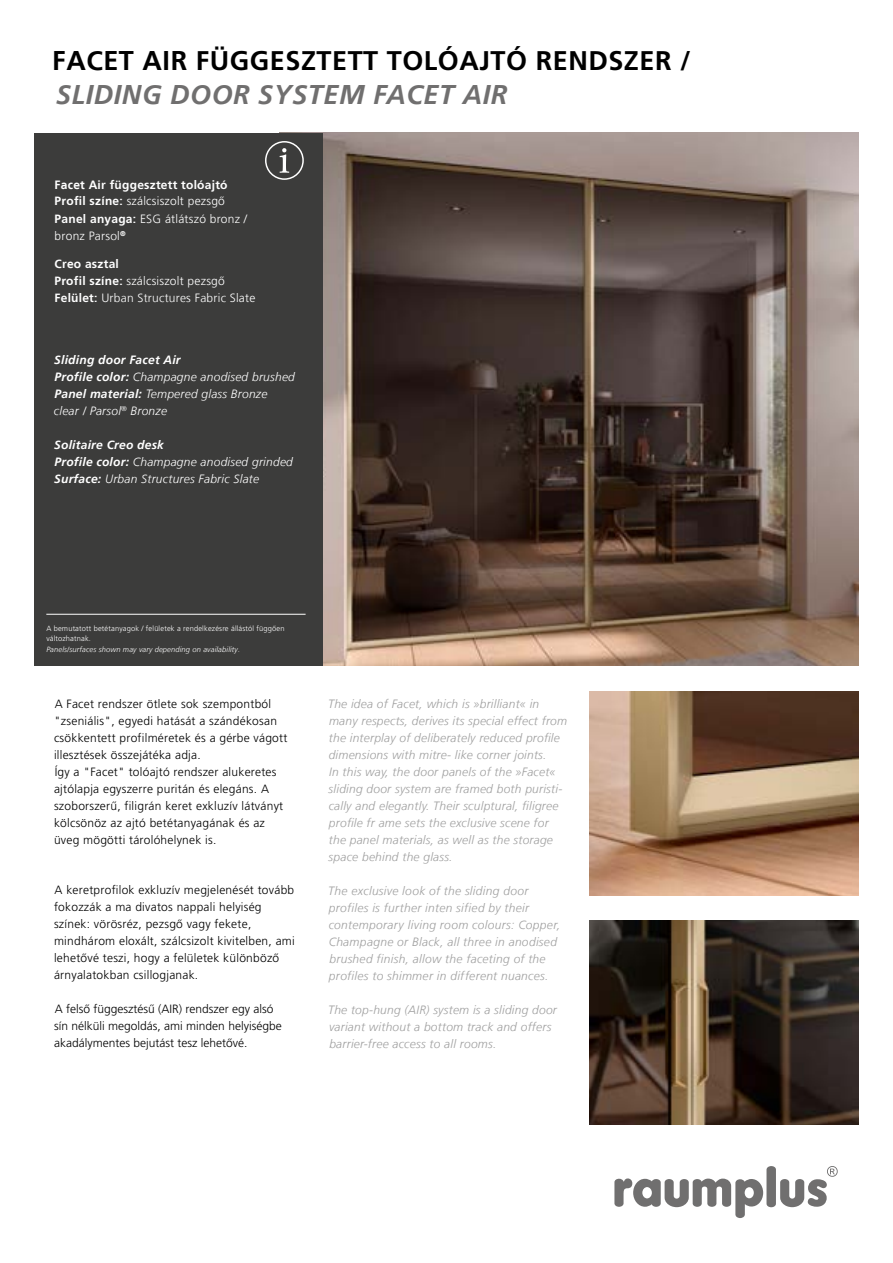
<style>
.page{position:relative;width:893px;height:1263px;background:#fff}
.page>*{position:absolute;margin:0;border:0;box-sizing:border-box;transform-origin:0 0}
.t1{font:700 27px "Frutiger LT Pro";letter-spacing:.02em;color:#000}
.t2{font:italic 700 27px "Frutiger LT";letter-spacing:.02em;color:#706f6f}
.t3{font:italic 300 12px/17px "Frutiger LT";letter-spacing:.02em;color:#9f9f9f}
.t4{font:300 12px/17px "Frutiger LT Pro";letter-spacing:.02em;color:#000}
.t5{font:italic 300 12px/17px "Frutiger LT";letter-spacing:.02em;color:#fff}
.t6{font:300 12px/17px "Frutiger LT Pro";color:#000}
.t7{font:700 12px/17px "Frutiger LT Pro";letter-spacing:.02em;color:#fff}
.t8{font:300 12px "Frutiger LT";letter-spacing:.02em;color:#fff}
.t9{font:300 12px/17px "Frutiger LT Pro";letter-spacing:.02em;color:#fff}
.t10{font:300 7.5px/10.5px "Frutiger LT Pro";letter-spacing:.02em;color:#fff}
.t11{font:italic 300 7.5px "Frutiger LT";letter-spacing:.02em;color:#fff}
.s1{font-family:"Frutiger LT"}
.s2{font-weight:300}
.s3{font-family:"Frutiger LT";font-weight:300}
.s4{font-family:"Frutiger LT Pro"}
.s5{font-family:"Frutiger LT";font-weight:700}
.s6{font-weight:700}
.s7{font-family:"Frutiger LT Pro";font-weight:700}
</style>
<div class="page">
<img style="left:322px;top:133px;width:537px;height:532px">
<img style="left:589px;top:921px;width:270px;height:204px">
<img style="left:589px;top:691px;width:270px;height:204px">
<svg style="left:614px;top:1166px;width:224px;height:52px"></svg>
<div style="left:34px;top:133px;width:288px;height:532px;background:#3c3c3b"></div>
<svg style="left:280px;top:148px;width:9px;height:25px"></svg>
<div style="left:265px;top:141px;width:39px;height:39px;border:1px solid #fff;border-radius:50%"></div>
<hr style="left:46px;top:614px;width:260px;height:1px;background:#fff">
<h1 class="t1" style="left:52px;top:45px;width:640px"><span class="s1">FACET AIR</span> FÜGGESZTETT TOLÓAJTÓ RENDSZER <span class="s1">/</span></h1>
<h1 class="t2" style="left:56px;top:79px;width:453px">SLIDING DOOR SYSTEM FACET AIR</h1>
<p class="t7" style="left:55px;top:176px;width:194px"><span class="s1">Facet Air</span> függesztett tolóajtó<br>Profil színe<span class="s1">:</span> <span class="s2">szálcsiszolt pezsgő<br></span>Panel anyaga<span class="s1">:</span> <span class="s3">ESG</span> <span class="s2">átlátszó bronz</span> <span class="s3">/</span></p>
<p class="t8" style="left:55px;top:229px;width:73px"><span class="s4">bronz</span> Parsol<sup>®</sup></p>
<p class="t9" style="left:54px;top:256px;width:172px"><span class="s5">Creo</span> <span class="s6">asztal<br>Profil színe</span><span class="s5">:</span> szálcsiszolt pezsgő</p>
<p class="t8" style="left:55px;top:291px;width:202px"><span class="s7">Felület</span><span class="s6">:</span> Urban Structures Fabric <span class="s4">Slate</span></p>
<p class="t5" style="left:54px;top:351px;width:242px"><span class="s6">Sliding door Facet Air<br>Profile color:</span> Champagne anodised brushed<br><span class="s6">Panel material:</span> Tempered glass Bronze<br>clear / Parsol<sup>®</sup> Bronze</p>
<p class="t5" style="left:54px;top:436px;width:240px"><span class="s6">Solitaire Creo desk<br>Profile color:</span> Champagne anodised grinded<br><span class="s6">Surface:</span> Urban Structures Fabric Slate</p>
<p class="t10" style="left:46px;top:623px;width:240px">A bemutatott betétanyagok / felületek a rendelkezésre állástól függően változhatnak<span class="s1">.</span></p>
<p class="t11" style="left:46px;top:645px;width:195px">Panels/surfaces shown may vary depending on availability.</p>
<p class="t4" style="left:54px;top:695px;width:235px">A Facet rendszer ötlete sok szempontból "zseniális", egyedi hatását a szándékosan csökkentett profilméretek és a gérbe vágott illesztések összejátéka adja.<br>Így a "Facet" tolóajtó rendszer alukeretes ajtólapja egyszerre puritán és elegáns. A szoborszerű, filigrán keret exkluzív látványt kölcsönöz az ajtó betétanyagának és az üveg mögötti tárolóhelynek is.</p>
<p class="t4" style="left:54px;top:882px;width:242px">A keretprofilok exkluzív megjelenését tovább fokozzák a ma divatos nappali helyiség színek: vörösréz, pezsgő vagy fekete, mindhárom eloxált, szálcsizolt kivitelben, ami lehetővé teszi, hogy a felületek különböző árnyalatokban csillogjanak.</p>
<p class="t6" style="left:54px;top:1001px;width:229px">A felső függesztésű (AIR) rendszer egy alsó sín nélküli megoldás, ami minden helyiségbe akadálymentes bejutást tesz lehetővé.</p>
<p class="t3" style="left:328px;top:695px;width:241px">The idea of Facet, which is »brilliant« in many respects, derives its special effect from the interplay of deliberately reduced profile dimensions with mitre- like corner joints.<br>In this way, the door panels of the »Facet« sliding door system are framed both puristi&shy;cally and elegantly. Their sculptural, filigree profile fr ame sets the exclusive scene for the panel materials, as well as the storage space behind the glass.</p>
<p class="t3" style="left:328px;top:882px;width:234px">The exclusive look of the sliding door profiles is further inten sified by their contemporary living room colours: Copper, Champagne or Black, all three in anodised brushed finish, allow the faceting of the profiles to shimmer in different nuances.</p>
<p class="t3" style="left:328px;top:1001px;width:230px">The top-hung (AIR) system is a sliding door variant without a bottom track and offers barrier-free access to all rooms.</p>
</div>
